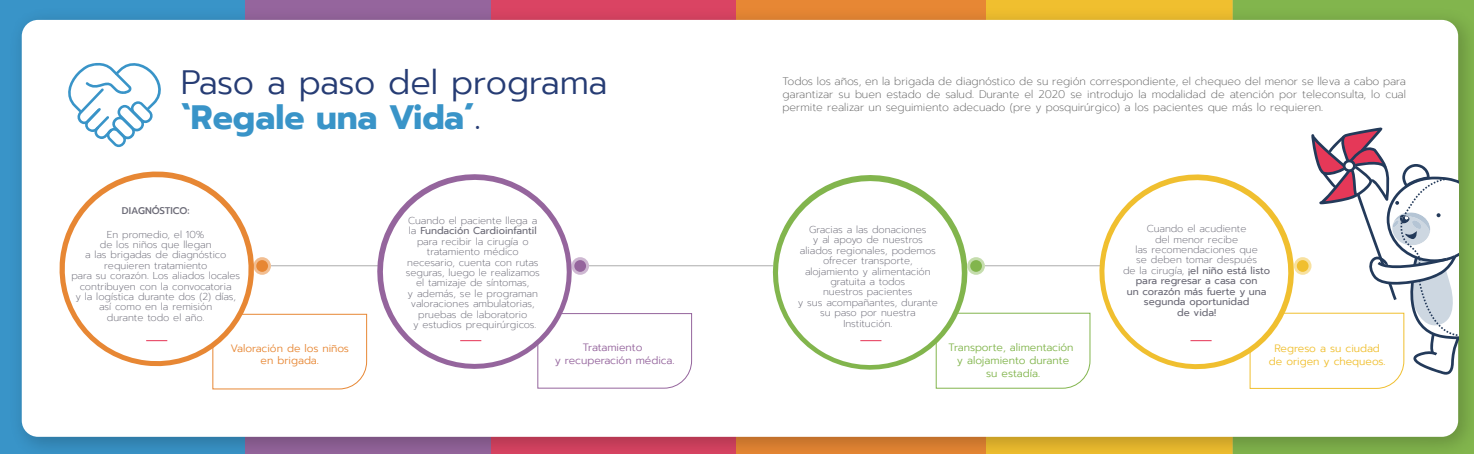
<style>
.page{position:relative;width:1474px;height:454px;background:#fff}
.page>*{position:absolute;margin:0;border:0;box-sizing:border-box;transform-origin:0 0}
.t1{font:300 33.7px/34.8px "Prompt";letter-spacing:-.015em;color:#263c74}
.t2{font:200 11px/13.2px "Prompt";color:#666;text-align:justify}
.t3{font:300 10.6px/13px "Prompt";color:#82b54d;text-align:center}
.t4{font:300 10.6px/13px "Prompt";color:#f0bf2f;text-align:center}
.t5{font:300 10.6px/12.8px "Prompt";color:#95659d;text-align:center}
.t6{font:300 10.6px/12.8px "Prompt";color:#e78734;text-align:center}
.t7{font:200 10px/10.4px "Prompt";color:#6c6b77;text-align:center}
.t8{font:500 9.7px "Prompt";color:#6c6b77}
.s1{font-weight:700;color:#3994c8}
.s2{font-size:9.7px}
.s3{font-weight:400}
</style>
<div class="page">
<img style="left:3px;top:1px;width:1471px;height:453px">
<div style="left:22px;top:20px;width:1436px;height:416px;background:#fff;border-radius:16px"></div>
<hr style="left:271px;top:265px;width:107px;height:1px;background:#acacac">
<hr style="left:589px;top:265px;width:184px;height:1px;background:#acacac">
<hr style="left:985px;top:265px;width:115px;height:1px;background:#acacac">
<svg style="left:68px;top:62px;width:93px;height:85px"></svg>
<svg style="left:212px;top:313px;width:152px;height:76px"></svg>
<svg style="left:59px;top:171px;width:200px;height:200px"></svg>
<svg style="left:60px;top:172px;width:194px;height:194px"></svg>
<svg style="left:146px;top:340px;width:21px;height:1px"></svg>
<svg style="left:537px;top:313px;width:155px;height:75px"></svg>
<svg style="left:364px;top:265px;width:221px;height:117px"></svg>
<svg style="left:370px;top:174px;width:210px;height:202px"></svg>
<svg style="left:460px;top:340px;width:21px;height:1px"></svg>
<svg style="left:936px;top:312px;width:153px;height:76px"></svg>
<svg style="left:759px;top:265px;width:222px;height:118px"></svg>
<svg style="left:765px;top:175px;width:210px;height:203px"></svg>
<svg style="left:860px;top:340px;width:21px;height:1px"></svg>
<svg style="left:1095px;top:174px;width:155px;height:199px"></svg>
<svg style="left:1190px;top:340px;width:22px;height:1px"></svg>
<svg style="left:1250px;top:127px;width:208px;height:262px"></svg>
<svg style="left:253px;top:257px;width:18px;height:18px"></svg>
<div style="left:256px;top:260px;width:12px;height:12px;background:#e78734;border-radius:50%"></div>
<svg style="left:571px;top:257px;width:18px;height:18px"></svg>
<div style="left:574px;top:260px;width:12px;height:12px;background:#95659d;border-radius:50%"></div>
<svg style="left:967px;top:257px;width:18px;height:18px"></svg>
<div style="left:970px;top:260px;width:12px;height:12px;background:#82b54d;border-radius:50%"></div>
<svg style="left:1294px;top:257px;width:17px;height:18px"></svg>
<div style="left:1297px;top:260px;width:11px;height:12px;background:#f0bf2f;border-radius:50%"></div>
<h1 class="t1" style="left:181px;top:65px;width:428px">Paso a paso del programa <span class="s1">`Regale una Vida´</span>.</h1>
<p class="t8" style="left:122px;top:204px;width:69px">DIAGNÓSTICO:</p>
<p class="t7" style="left:71px;top:229px;width:170px">En promedio, el 10%<br>de los niños que llegan<br>a las brigadas de diagnóstico requieren tratamiento<br>para su corazón. Los aliados locales contribuyen con la convocatoria<br>y la logística durante dos (2) días, así como en la remisión<br>durante todo el año<span class="s2">.</span></p>
<p class="t6" style="left:230px;top:341px;width:120px">Valoración de los niños en brigada.</p>
<p class="t7" style="left:406px;top:215px;width:136px">Cuando el paciente llega a la <span class="s3">Fundación Cardioinfantil </span>para recibir la cirugía o tratamiento médico necesario, cuenta con rutas seguras, luego le realizamos el tamizaje de síntomas,<br>y además, se le programan valoraciones ambulatorias, pruebas de laboratorio<br>y estudios prequirúrgicos.</p>
<p class="t5" style="left:555px;top:341px;width:121px">Tratamiento<br>y recuperación médica.</p>
<p class="t2" style="left:782px;top:74px;width:625px">Todos los años, en la brigada de diagnóstico de su región correspondiente, el chequeo del menor se lleva a cabo para garantizar su buen estado de salud. Durante el 2020 se introdujo la modalidad de atención por teleconsulta, lo cual permite realizar un seguimiento adecuado (pre y posquirúrgico) a los pacientes que más lo requieren.</p>
<p class="t7" style="left:798px;top:224px;width:142px">Gracias a las donaciones<br>y al apoyo de nuestros aliados regionales, podemos ofrecer transporte, alojamiento y alimentación gratuita a todos<br>nuestros pacientes<br>y sus acompañantes, durante su paso por nuestra<br>Institución.</p>
<p class="t3" style="left:949px;top:340px;width:126px">Transporte, alimentación y alojamiento durante su estadía.</p>
<p class="t7" style="left:1123px;top:223px;width:149px">Cuando el acudiente<br>del menor recibe<br>las recomendaciones que<br>se deben tomar después<br>de la cirugía, <span class="s3">¡el niño está listo para regresar a casa con<br>un corazón más fuerte y una segunda oportunidad<br>de vida!</span></p>
<p class="t4" style="left:1269px;top:342px;width:118px">Regreso a su ciudad de origen y chequeos.</p>
</div>
